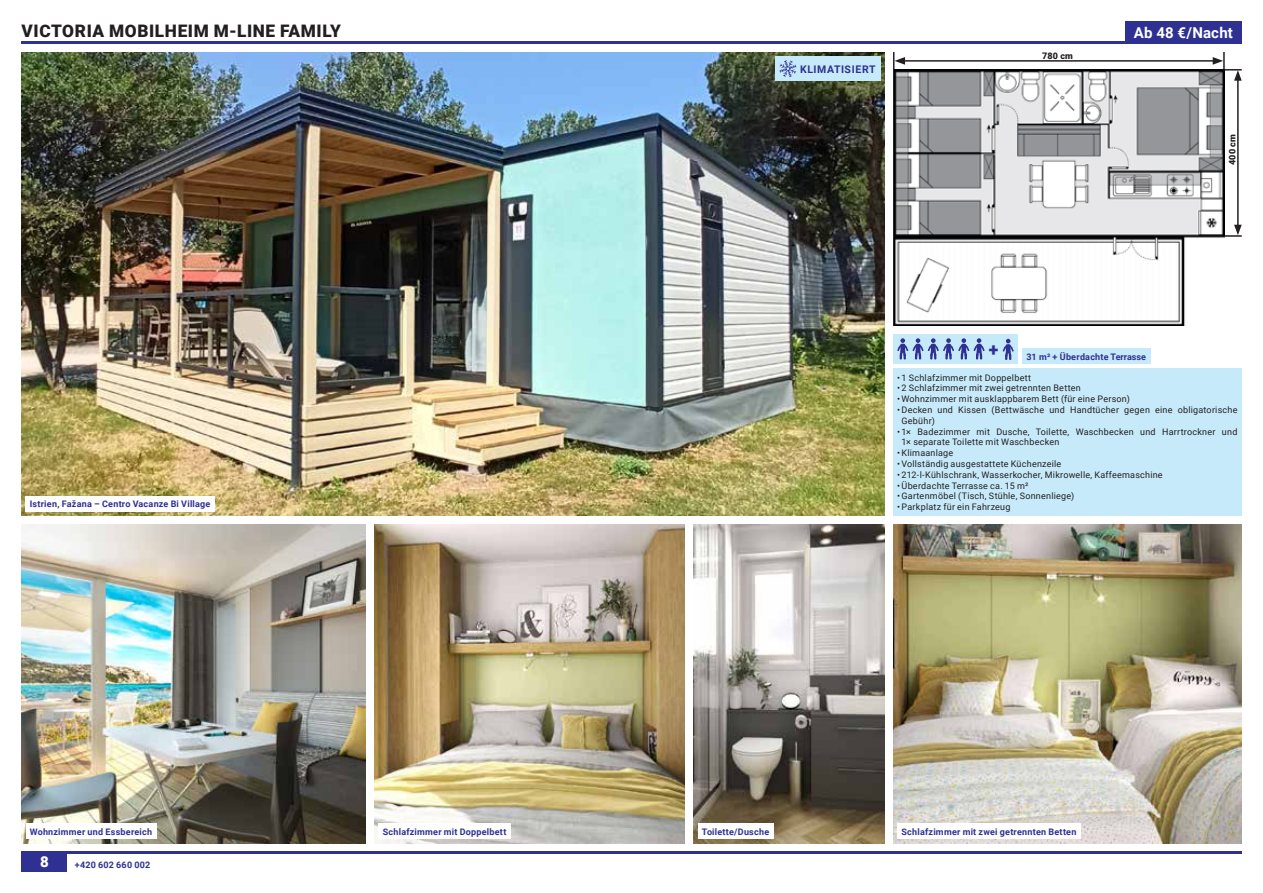
<style>
.page{position:relative;width:1263px;height:893px;background:#fff}
.page>*{position:absolute;margin:0;border:0;box-sizing:border-box;transform-origin:0 0}
.t1{font:900 18px "Roboto";color:#2e3092}
.t2{font:900 17.25px "Roboto";letter-spacing:.035em;color:#231f20}
.t3{font:700 15px "Roboto";letter-spacing:.015em;color:#fff}
.t4{font:900 15px "Roboto";color:#fff}
.t5{font:700 10.5px "Roboto";letter-spacing:.06em;color:#2e3092}
.t6{font:9px/10.8px "Roboto";letter-spacing:.025em;color:#231f20}
.t7{font:700 9px "Roboto";letter-spacing:.025em;color:#2e3092}
.t8{font:900 9px "Roboto";letter-spacing:.025em;color:#231f20}
</style>
<div class="page">
<div style="left:21px;top:852px;width:45px;height:20px;background:#2e3092"></div>
<hr style="left:21px;top:852px;width:1221px;height:2px;background:#2e3092">
<hr style="left:21px;top:41px;width:1221px;height:3px;background:#2e3092">
<div style="left:1125px;top:21px;width:117px;height:23px;background:#2e3092"></div>
<img style="left:21px;top:52px;width:863px;height:464px">
<img style="left:21px;top:524px;width:345px;height:319px">
<img style="left:374px;top:524px;width:311px;height:319px">
<img style="left:893px;top:524px;width:349px;height:319px">
<img style="left:693px;top:524px;width:191px;height:319px">
<div style="left:26px;top:496px;width:189px;height:16px;background:#fff"></div>
<div style="left:26px;top:824px;width:130px;height:15px;background:#fff"></div>
<div style="left:378px;top:824px;width:133px;height:15px;background:#fff"></div>
<div style="left:897px;top:824px;width:184px;height:15px;background:#fff"></div>
<div style="left:698px;top:824px;width:75px;height:15px;background:#fff"></div>
<div style="left:893px;top:368px;width:349px;height:148px;background:#c7eafb"></div>
<div style="left:1022px;top:349px;width:128px;height:15px;background:#c7eafb"></div>
<div style="left:893px;top:334px;width:125px;height:30px;background:#c7eafb"></div>
<svg style="left:1003px;top:339px;width:11px;height:21px"></svg>
<svg style="left:897px;top:338px;width:87px;height:22px"></svg>
<div style="left:775px;top:56px;width:105px;height:25px;background:#c7eafb"></div>
<svg style="left:779px;top:60px;width:17px;height:17px"></svg>
<hr style="left:903px;top:60px;width:312px;height:2px;background:#231f20">
<svg style="left:893px;top:52px;width:12px;height:17px"></svg>
<hr style="left:1237px;top:78px;width:1px;height:149px;background:#231f20">
<svg style="left:1213px;top:52px;width:29px;height:29px"></svg>
<svg style="left:1225px;top:225px;width:17px;height:12px"></svg>
<img style="left:893px;top:69px;width:332px;height:257px">
<h2 class="t2" style="left:22px;top:19px;width:321px">VICTORIA MOBILHEIM M-LINE FAMILY</h2>
<h3 class="t3" style="left:1134px;top:22px;width:100px">Ab 48 €/Nacht</h3>
<p class="t7" style="left:30px;top:498px;width:182px">Istrien, Fažana – Centro Vacanze Bi Village</p>
<p class="t5" style="left:800px;top:62px;width:77px">KLIMATISIERT</p>
<p class="t8" style="left:1042px;top:49px;width:32px">780 cm</p>
<p class="t8" style="left:1226px;top:165px;width:33px;rotate:-90deg">400 cm</p>
<h1 class="t1" style="left:989px;top:337px;width:11px">+</h1>
<p class="t7" style="left:1026px;top:350px;width:121px">31 m² + Überdachte Terrasse</p>
<p class="t6" style="left:897px;top:372px;width:135px">•1 Schlafzimmer mit Doppelbett</p>
<p class="t6" style="left:897px;top:382px;width:185px">•2 Schlafzimmer mit zwei getrennten Betten</p>
<p class="t6" style="left:897px;top:393px;width:234px">•Wohnzimmer mit ausklappbarem Bett (für eine Person)</p>
<p class="t6" style="left:901px;top:404px;width:337px;text-indent:-4px">•Decken und Kissen (Bettwäsche und Handtücher gegen eine obligatorische<br>Gebühr)</p>
<p class="t6" style="left:901px;top:426px;width:337px;text-indent:-4px">•1× Badezimmer mit Dusche, Toilette, Waschbecken und Harrtrockner und<br>1× separate Toilette mit Waschbecken</p>
<p class="t6" style="left:897px;top:447px;width:58px">•Klimaanlage</p>
<p class="t6" style="left:897px;top:458px;width:166px">•Vollständig ausgestattete Küchenzeile</p>
<p class="t6" style="left:897px;top:469px;width:267px">•212-l-Kühlschrank, Wasserkocher, Mikrowelle, Kaffeemaschine</p>
<p class="t6" style="left:897px;top:480px;width:133px">•Überdachte Terrasse ca. 15 m²</p>
<p class="t6" style="left:897px;top:490px;width:179px">•Gartenmöbel (Tisch, Stühle, Sonnenliege)</p>
<p class="t6" style="left:897px;top:501px;width:115px">•Parkplatz für ein Fahrzeug</p>
<p class="t7" style="left:30px;top:825px;width:124px">Wohnzimmer und Essbereich</p>
<p class="t7" style="left:383px;top:825px;width:125px">Schlafzimmer mit Doppelbett</p>
<p class="t7" style="left:702px;top:825px;width:69px">Toilette/Dusche</p>
<p class="t7" style="left:901px;top:825px;width:176px">Schlafzimmer mit zwei getrennten Betten</p>
<h3 class="t4" style="left:40px;top:852px;width:10px">8</h3>
<p class="t7" style="left:75px;top:858px;width:77px">+420 602 660 002</p>
</div>
